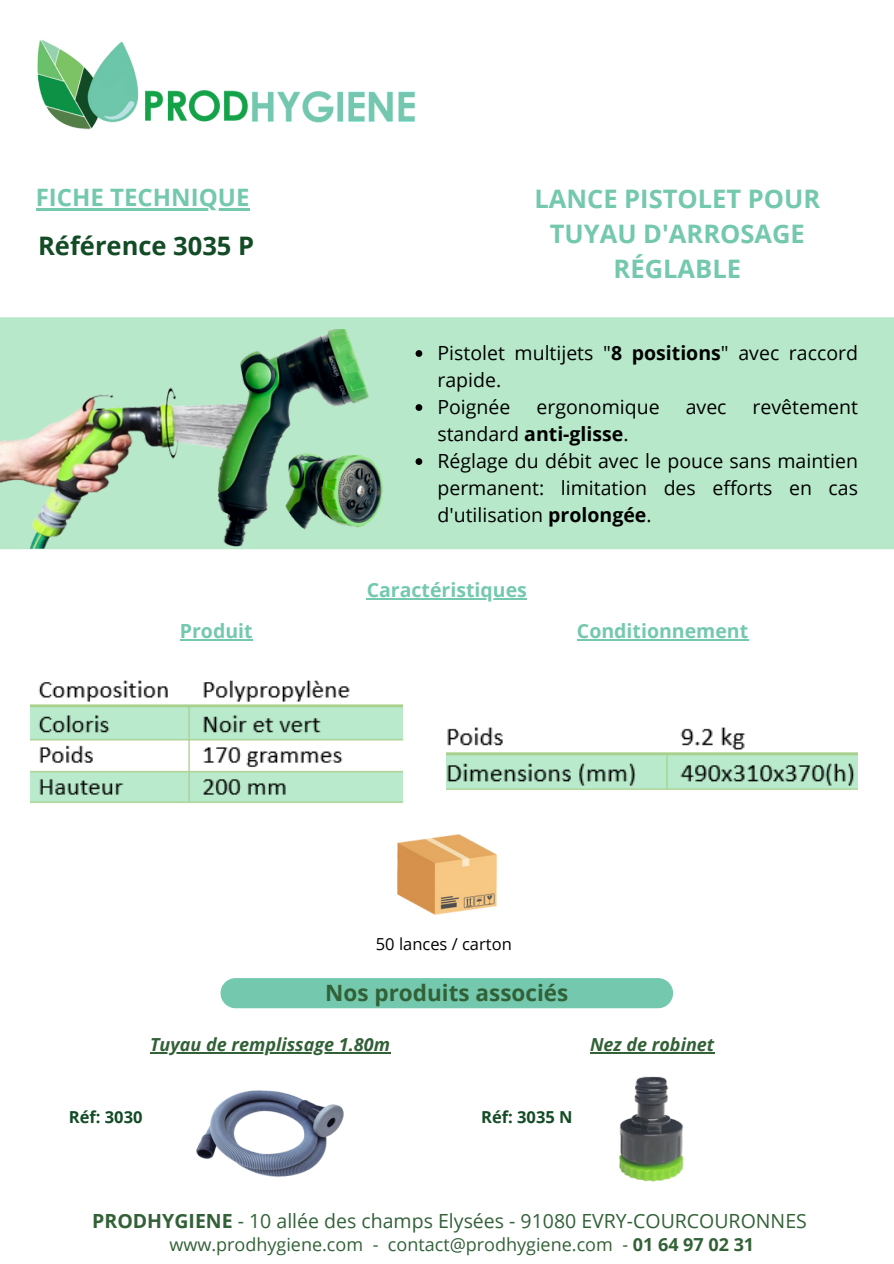
<style>
.page{position:relative;width:894px;height:1264px;background:#fff}
.page>*{position:absolute;margin:0;border:0;box-sizing:border-box;transform-origin:0 0}
.t1{font:700 25.5px/34.8px "Open Sans";color:#73c8ae;text-align:center}
.t2{font:700 25.5px "Open Sans";color:#124b25}
.t3{font:700 24px "Open Sans";color:#73c8ae}
.t4{font:700 22.5px "Open Sans";color:#326137}
.t5{font:19.5px/27px "Open Sans";color:#000}
.t6{font:19.5px "Open Sans";color:#326137}
.t7{font:700 19.5px "Open Sans";color:#73c8ae}
.t8{font:700 19.5px "Open Sans";color:#000}
.t9{font:18px "Open Sans";color:#326137}
.t10{font:italic 700 18px "Open Sans";color:#326137}
.t11{font:700 16.5px "Open Sans";color:#124b25}
.t12{font:16.5px "Open Sans";color:#000}
.s1{font-weight:700}
.s2{font-weight:400}
</style>
<div class="page">
<img style="left:37px;top:39px;width:378px;height:91px">
<div style="left:0;top:317px;width:893px;height:232px;background:#b7e8ca"></div>
<div style="left:0;top:328px;width:893px;height:210px;background:#b7e8ca"></div>
<div style="left:220px;top:978px;width:453px;height:30px;background:#73c8ae;border-radius:15px"></div>
<img style="left:397px;top:834px;width:100px;height:81px">
<img style="left:196px;top:1090px;width:148px;height:87px">
<img style="left:0;top:376px;width:210px;height:173px">
<img style="left:210px;top:329px;width:177px;height:220px">
<img style="left:30px;top:680px;width:372px;height:124px">
<img style="left:446px;top:727px;width:411px;height:62px">
<hr style="left:36px;top:208px;width:213px;height:2px;background:#73c8ae">
<hr style="left:366px;top:598px;width:161px;height:1px;background:#73c8ae">
<hr style="left:576px;top:639px;width:172px;height:1px;background:#73c8ae">
<hr style="left:180px;top:639px;width:72px;height:1px;background:#73c8ae">
<hr style="left:150px;top:1052px;width:240px;height:1px;background:#326137">
<svg style="left:415px;top:350px;width:7px;height:7px"></svg>
<svg style="left:415px;top:404px;width:7px;height:7px"></svg>
<svg style="left:415px;top:458px;width:7px;height:7px"></svg>
<img style="left:619px;top:1076px;width:65px;height:105px">
<hr style="left:590px;top:1052px;width:124px;height:1px;background:#326137">
<p class="t3" style="left:36px;top:180px;width:215px">FICHE TECHNIQUE</p>
<p class="t2" style="left:38px;top:228px;width:217px">Référence 3035 P</p>
<h4 class="t1" style="left:534px;top:181px;width:287px">LANCE PISTOLET POUR<br>TUYAU D'ARROSAGE<br>RÉGLABLE</h4>
<h3 class="t5" style="left:437px;top:339px;width:422px">Pistolet multijets "<span class="s1">8 positions</span>" avec raccord rapide.</h3>
<h4 class="t5" style="left:437px;top:393px;width:74px">Poignée</h4>
<h4 class="t5" style="left:536px;top:393px;width:125px">ergonomique</h4>
<h4 class="t5" style="left:685px;top:393px;width:42px">avec</h4>
<h4 class="t5" style="left:752px;top:393px;width:107px">revêtement</h4>
<h4 class="t8" style="left:437px;top:420px;width:193px"><span class="s2">standard</span> anti-glisse<span class="s2">.</span></h4>
<h4 class="t5" style="left:437px;top:447px;width:422px;text-align:justify">Réglage du débit avec le pouce sans maintien permanent: limitation des efforts en cas d'utilisation <span class="s1">prolongée</span>.</h4>
<h4 class="t7" style="left:366px;top:576px;width:162px">Caractéristiques</h4>
<p class="t7" style="left:180px;top:617px;width:74px">Produit</p>
<p class="t7" style="left:576px;top:617px;width:173px">Conditionnement</p>
<p class="t12" style="left:376px;top:932px;width:137px">50 lances / carton</p>
<h4 class="t4" style="left:325px;top:976px;width:244px">Nos produits associés</h4>
<p class="t10" style="left:150px;top:1032px;width:241px">Tuyau de remplissage 1.80m</p>
<p class="t10" style="left:590px;top:1032px;width:126px">Nez de robinet</p>
<p class="t11" style="left:69px;top:1104px;width:75px">Réf: 3030</p>
<h6 class="t11" style="left:481px;top:1104px;width:93px">Réf: 3035 N</h6>
<p class="t6" style="left:92px;top:1207px;width:716px"><span class="s1">PRODHYGIENE</span> - 10 allée des champs Elysées - 91080 EVRY-COURCOURONNES</p>
<p class="t9" style="left:169px;top:1231px;width:586px">www.prodhygiene.com - contact@prodhygiene.com - <span class="s1">01 64 97 02 31</span></p>
</div>
